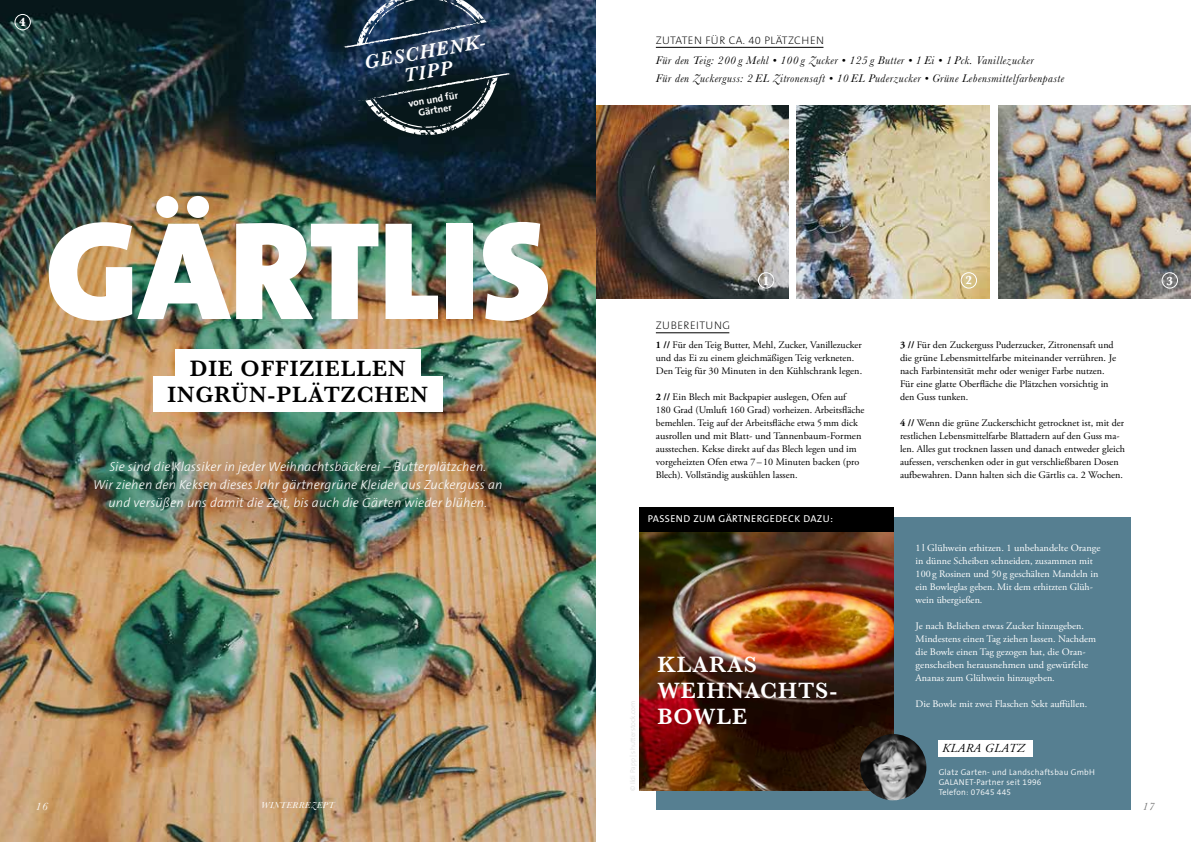
<style>
.page{position:relative;width:1191px;height:842px;background:#fff}
.page>*{position:absolute;margin:0;border:0;box-sizing:border-box;transform-origin:0 0}
.t1{font:900 141.1px "The Sans B9";color:#fff}
.t2{font:600 23px/25.9px "Baskerville";letter-spacing:.04em;color:#000;text-align:center}
.t3{font:600 23px/25.9px "Baskerville";letter-spacing:.04em;color:#fff}
.t4{font:italic 600 20px/20px "Baskerville";color:#fff;text-align:center}
.t5{font:italic 300 13px/18px "The Sans B3";letter-spacing:.01em;color:#fff;text-align:center}
.t6{font:italic 12.3px "Adobe Garamond Pro";letter-spacing:.035em;color:#000}
.t7{font:700 12.2px "Baskerville";color:#fff}
.t8{font:italic 11.5px/18px "Baskerville";letter-spacing:.04em;color:#000}
.t9{font:200 11px "The Sans B2";letter-spacing:.04em;color:#000}
.t10{font:italic 11px "Baskerville";color:#fff}
.t11{font:italic 11px "Baskerville";color:#6e6e6e}
.t12{font:10px/13px "Adobe Garamond Pro";color:#000}
.t13{font:10px/13px "Adobe Garamond Pro";color:#fff}
.t14{font:10px "The Sans B5 Plain";letter-spacing:.04em;color:#fff}
.t15{font:700 10px/11px "The Sans B7";color:#fff;text-align:center}
.t16{font:italic 9px "Baskerville";letter-spacing:.06em;color:#fff}
.t17{font:300 8.5px/10px "The Sans B4";letter-spacing:.03em;color:#fff}
.s1{font-weight:700}
</style>
<div class="page">
<div style="left:656px;top:517px;width:474px;height:292px;background:#567f91"></div>
<img style="left:639px;top:531px;width:254px;height:260px">
<img style="left:595px;top:106px;width:193px;height:193px">
<img style="left:797px;top:106px;width:192px;height:193px">
<div style="left:961px;top:272px;width:15px;height:16px;border:1px solid #fff;border-radius:50%"></div>
<img style="left:998px;top:106px;width:193px;height:193px">
<div style="left:1161px;top:272px;width:16px;height:16px;border:1px solid #fff;border-radius:50%"></div>
<div style="left:639px;top:507px;width:254px;height:24px;background:#000"></div>
<div style="left:938px;top:740px;width:95px;height:17px;background:#fff"></div>
<img style="left:860px;top:734px;width:66px;height:66px;border-radius:33px">
<svg style="left:667px;top:247px;width:121px;height:52px;background:#707270"></svg>
<div style="left:758px;top:272px;width:16px;height:16px;border:1px solid #fff;border-radius:50%"></div>
<hr style="left:656px;top:47px;width:167px;height:1px;background:#000">
<hr style="left:656px;top:333px;width:73px;height:1px;background:#000">
<img style="left:0;top:0;width:595px;height:842px">
<img style="left:23px;top:421px;width:536px;height:129px;border-radius:50%">
<div style="left:175px;top:349px;width:245px;height:36px;background:#fff"></div>
<div style="left:153px;top:376px;width:289px;height:36px;background:#fff"></div>
<div style="left:15px;top:14px;width:16px;height:16px;border:1px solid #fff;border-radius:50%"></div>
<svg style="left:340px;top:18px;width:182px;height:85px"></svg>
<svg style="left:343px;top:0;width:168px;height:135px;background:#243848"></svg>
<p class="t7" style="left:19px;top:14px;width:8px">4</p>
<h3 class="t4" style="left:362px;top:53px;width:128px;rotate:-10deg">GESCHENK-<br>TIPP</h3>
<p class="t15" style="left:407px;top:98px;width:52px;rotate:-10deg">von und für<br>Gärtner</p>
<p class="t9" style="left:656px;top:34px;width:170px">ZUTATEN FÜR CA. 40 PLÄTZCHEN</p>
<p class="t8" style="left:656px;top:52px;width:410px">Für den Teig: 200 g Mehl • 100 g Zucker • 125 g Butter • 1 Ei • 1 Pck. Vanillezucker<br>Für den Zuckerguss: 2 EL Zitronensaft • 10 EL Puderzucker • Grüne Lebensmittelfarbenpaste</p>
<h1 class="t1" style="left:45px;top:196px;width:507px">GÄRTLIS</h1>
<h2 class="t2" style="left:167px;top:355px;width:262px">DIE OFFIZIELLEN<br>INGRÜN-PLÄTZCHEN</h2>
<h3 class="t5" style="left:93px;top:458px;width:411px">Sie sind die Klassiker in jeder Weihnachtsbäckerei – Butterplätzchen.<br>Wir ziehen den Keksen dieses Jahr gärtnergrüne Kleider aus Zuckerguss an und versüßen uns damit die Zeit, bis auch die Gärten wieder blühen.</h3>
<p class="t7" style="left:763px;top:272px;width:8px">1</p>
<p class="t9" style="left:656px;top:320px;width:76px">ZUBEREITUNG</p>
<p class="t12" style="left:656px;top:339px;width:208px"><span class="s1">1 //</span> Für den Teig Butter, Mehl, Zucker, Vanillezucker und das Ei zu einem gleichmäßigen Teig verkneten.<br>Den Teig für 30 Minuten in den Kühlschrank legen.</p>
<p class="t12" style="left:656px;top:391px;width:210px"><span class="s1">2 //</span> Ein Blech mit Backpapier auslegen, Ofen auf<br>180 Grad (Umluft 160 Grad) vorheizen. Arbeitsfläche bemehlen. Teig auf der Arbeitsfläche etwa 5mm dick ausrollen und mit Blatt- und Tannenbaum-Formen ausstechen. Kekse direkt auf das Blech legen und im vorgeheizten Ofen etwa 7–10 Minuten backen (pro Blech). Vollständig auskühlen lassen.</p>
<p class="t14" style="left:648px;top:513px;width:187px">PASSEND ZUM GÄRTNERGEDECK DAZU:</p>
<h2 class="t3" style="left:657px;top:651px;width:181px">KLARAS<br>WEIHNACHTS-<br>BOWLE</h2>
<p class="t7" style="left:965px;top:271px;width:8px">2</p>
<p class="t7" style="left:1166px;top:272px;width:8px">3</p>
<p class="t12" style="left:900px;top:339px;width:217px"><span class="s1">3 //</span> Für den Zuckerguss Puderzucker, Zitronensaft und die grüne Lebensmittelfarbe miteinander verrühren. Je nach Farbintensität mehr oder weniger Farbe nutzen.<br>Für eine glatte Oberfläche die Plätzchen vorsichtig in den Guss tunken.</p>
<p class="t12" style="left:900px;top:417px;width:226px"><span class="s1">4 //</span> Wenn die grüne Zuckerschicht getrocknet ist, mit der restlichen Lebensmittelfarbe Blattadern auf den Guss ma&shy;len. Alles gut trocknen lassen und danach entweder gleich aufessen, verschenken oder in gut verschließbaren Dosen aufbewahren. Dann halten sich die Gärtlis ca. 2 Wochen.</p>
<p class="t13" style="left:915px;top:542px;width:186px">1l Glühwein erhitzen. 1 unbehandelte Orange in dünne Scheiben schneiden, zusammen mit 100g Rosinen und 50 g geschälten Mandeln in ein Bowleglas geben. Mit dem erhitzten Glüh&shy;wein übergießen.</p>
<p class="t13" style="left:915px;top:620px;width:182px">Je nach Belieben etwas Zucker hinzugeben.<br>Mindestens einen Tag ziehen lassen. Nachdem die Bowle einen Tag gezogen hat, die Oran&shy;genscheiben herausnehmen und gewürfelte Ananas zum Glühwein hinzugeben.</p>
<p class="t13" style="left:915px;top:698px;width:173px">Die Bowle mit zwei Flaschen Sekt auffüllen.</p>
<p class="t6" style="left:942px;top:741px;width:84px">KLARA GLATZ</p>
<p class="t17" style="left:938px;top:767px;width:158px">Glatz Garten- und Landschaftsbau GmbH<br>GALANET-Partner seit 1996<br>Telefon: 07645 445</p>
<p class="t16" style="left:261px;top:799px;width:75px">WINTERREZEPT</p>
<p class="t10" style="left:36px;top:799px;width:13px">16</p>
<p class="t11" style="left:1143px;top:799px;width:13px">17</p>
</div>
